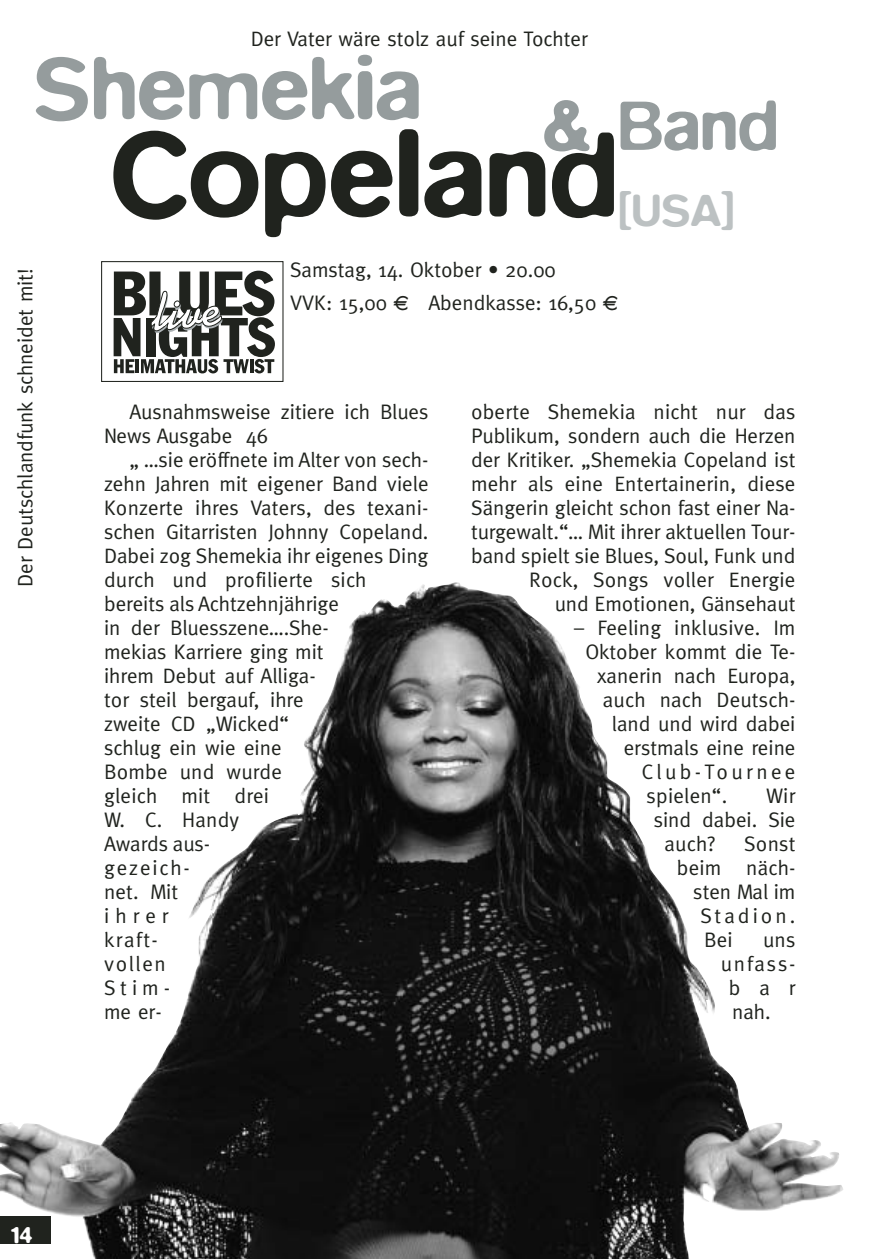
<style>
.page{position:relative;width:893px;height:1259px;background:#fff}
.page>*{position:absolute;margin:0;border:0;box-sizing:border-box;transform-origin:0 0}
.t1{font:500 123px "Blur";color:#20231e}
.t2{font:500 90.3px "Blur";color:#959c9d}
.t3{font:500 72.3px "Blur";color:#959c9d}
.t4{font:500 45.9px "Blur";color:#bcc1c2}
.t5{font:500 24px "Blur";color:#fff}
.t6{font:21px/24px "Meta";color:#20231e}
.t7{font:21px "Meta";letter-spacing:.165em;color:#20231e}
.t8{font:21px "Meta";letter-spacing:.145em;color:#20231e}
.s1{font-family:"Euro font";font-size:18px}
</style>
<div class="page">
<img style="left:0;top:582px;width:843px;height:677px">
<svg style="left:114px;top:271px;width:161px;height:102px"></svg>
<div style="left:101px;top:261px;width:182px;height:121px;border:1px solid #20231e"></div>
<p class="t6" style="left:251px;top:28px;width:339px">Der Vater wäre stolz auf seine Tochter</p>
<h2 class="t2" style="left:34px;top:58px;width:389px">Shemekia</h2>
<h3 class="t3" style="left:542px;top:101px;width:237px">&amp; Band</h3>
<h1 class="t1" style="left:110px;top:133px;width:509px">Copeland</h1>
<h3 class="t4" style="left:619px;top:194px;width:117px">[USA]</h3>
<p class="t6" style="left:15px;top:587px;width:320px;rotate:-90deg">Der Deutschlandfunk schneidet mit!</p>
<p class="t6" style="left:290px;top:255px;width:330px;line-height:32.4px">Samstag, 14. Oktober • 20.00<br>VVK: 15,00 <span class="s1">D</span> Abendkasse: 16,50 <span class="s1">D</span></p>
<p class="t6" style="left:104px;top:401px;width:326px;text-indent:26px">Ausnahmsweise zitiere ich Blues<br>News Ausgabe 46</p>
<p class="t6" style="left:104px;top:449px;width:326px;text-indent:26px">„ …sie eröffnete im Alter von sech&shy;zehn Jahren mit eigener Band viele<br>Konzerte ihres Vaters, des texani&shy;schen Gitarristen Johnny Copeland.<br>Dabei zog Shemekia ihr eigenes Ding durch und profilierte sich bereits als Achtzehnjährige<br>in der Bluesszene….She-<br>mekias Karriere ging mit<br>ihrem Debut auf Alliga-<br>tor steil bergauf, ihre<br>zweite CD „Wicked“<br>schlug ein wie eine<br>Bombe und wurde<br>gleich mit drei<br>W. C. Handy<br>Awards aus-<br>gezeich-<br>net. Mit<br>ihrer<br>kraft-<br>vollen<br>Stim-<br>me er-</p>
<p class="t6" style="left:471px;top:401px;width:326px;text-align:right">oberte Shemekia nicht nur das Publikum, sondern auch die Herzen der Kritiker. „Shemekia Copeland ist mehr als eine Entertainerin, diese Sängerin gleicht schon fast einer Na&shy;turgewalt.“… Mit ihrer aktuellen Tour&shy;band spielt sie Blues, Soul, Funk und Rock, Songs voller Energie<br>und Emotionen, Gänsehaut</p>
<p class="t6" style="left:574px;top:617px;width:223px">– Feeling inklusive. Im</p>
<p class="t6" style="left:585px;top:641px;width:212px">Oktober kommt die Te-</p>
<p class="t6" style="left:597px;top:665px;width:200px">xanerin nach Europa,</p>
<p class="t6" style="left:603px;top:689px;width:194px">auch nach Deutsch-</p>
<p class="t6" style="left:612px;top:713px;width:185px">land und wird dabei</p>
<p class="t6" style="left:624px;top:737px;width:173px">erstmals eine reine</p>
<p class="t7" style="left:642px;top:763px;width:155px">Club-Tournee</p>
<p class="t6" style="left:647px;top:785px;width:82px">spielen“.</p>
<p class="t6" style="left:766px;top:785px;width:31px">Wir</p>
<p class="t6" style="left:654px;top:809px;width:143px">sind dabei. Sie</p>
<p class="t6" style="left:665px;top:833px;width:52px">auch?</p>
<p class="t6" style="left:744px;top:833px;width:53px">Sonst</p>
<p class="t6" style="left:677px;top:857px;width:120px">beim näch-</p>
<p class="t6" style="left:693px;top:881px;width:104px">sten Mal im</p>
<p class="t8" style="left:700px;top:907px;width:97px">Stadion.</p>
<p class="t6" style="left:704px;top:929px;width:30px">Bei</p>
<p class="t6" style="left:763px;top:929px;width:34px">uns</p>
<p class="t6" style="left:721px;top:953px;width:76px">unfass-</p>
<p class="t6" style="left:729px;top:977px;width:68px">bar</p>
<p class="t6" style="left:732px;top:1001px;width:40px">nah.</p>
<p class="t5" style="left:11px;top:1227px;width:23px">14</p>
</div>
